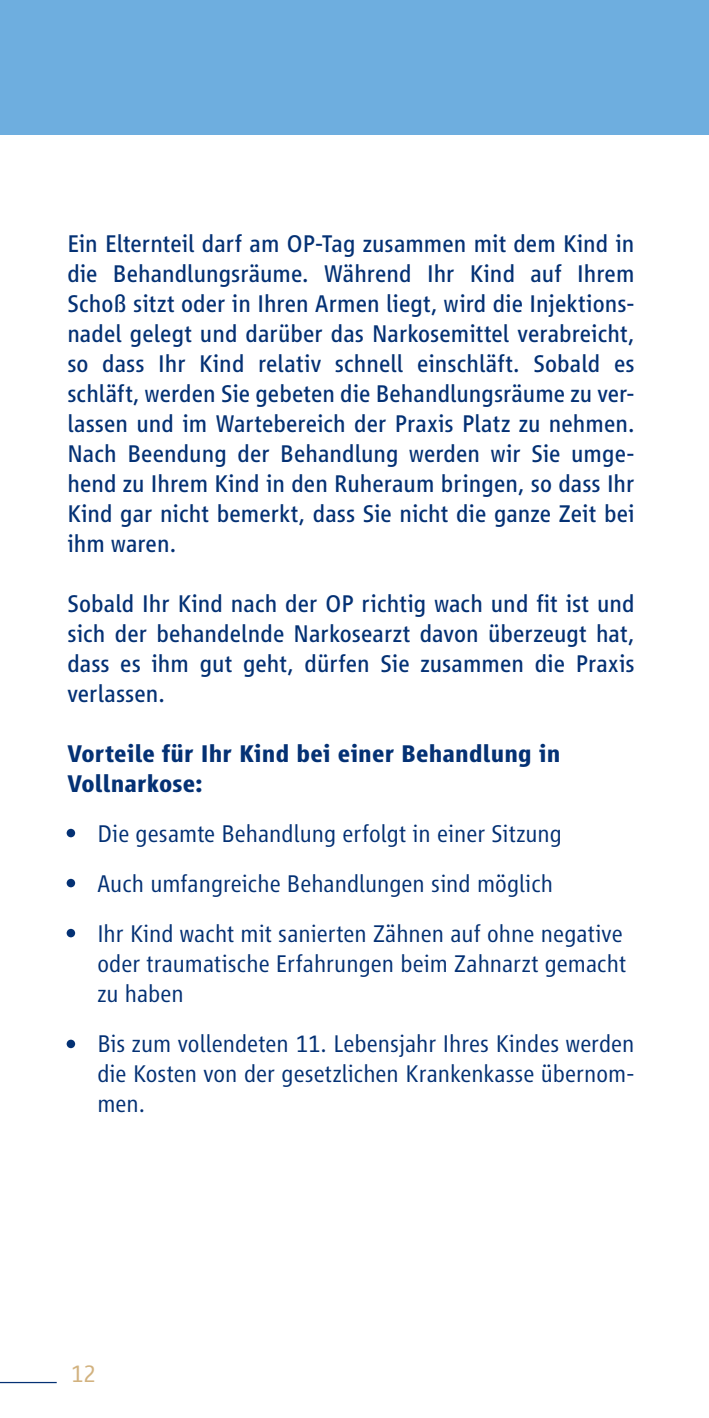
<style>
.page{position:relative;width:709px;height:1418px;background:#fff}
.page>*{position:absolute;margin:0;border:0;box-sizing:border-box;transform-origin:0 0}
.t1{font:25px/30px "Vialog LT Std";color:#043174;text-align:justify}
.t2{font:300 25px/30px "Vialog LT Std";color:#043174}
.t3{font:700 25px/30px "Vialog LT Std";letter-spacing:.005em;color:#043174}
.t4{font:300 25px "Vialog LT Std";color:#d2b27f}
</style>
<div class="page">
<div style="left:0;top:0;width:709px;height:135px;background:#6eaedf"></div>
<hr style="left:0;top:1381px;width:57px;height:2px;background:#043174">
<div style="left:67px;top:828px;width:8px;height:9px;background:#043174;border-radius:50%"></div>
<div style="left:67px;top:878px;width:8px;height:9px;background:#043174;border-radius:50%"></div>
<div style="left:67px;top:928px;width:8px;height:9px;background:#043174;border-radius:50%"></div>
<div style="left:67px;top:1039px;width:8px;height:9px;background:#043174;border-radius:50%"></div>
<p class="t1" style="left:67px;top:228px;width:569px">Ein Elternteil darf am OP-Tag zusammen mit dem Kind in die Behandlungsräume. Während Ihr Kind auf Ihrem Schoß sitzt oder in Ihren Armen liegt, wird die Injektions&shy;nadel gelegt und darüber das Narkosemittel verabreicht, so dass Ihr Kind relativ schnell einschläft. Sobald es schläft, werden Sie gebeten die Behandlungsräume zu ver&shy;lassen und im Wartebereich der Praxis Platz zu nehmen.<br>Nach Beendung der Behandlung werden wir Sie umge&shy;hend zu Ihrem Kind in den Ruheraum bringen, so dass Ihr Kind gar nicht bemerkt, dass Sie nicht die ganze Zeit bei ihm waren.</p>
<p class="t1" style="left:67px;top:588px;width:569px">Sobald Ihr Kind nach der OP richtig wach und fit ist und sich der behandelnde Narkosearzt davon überzeugt hat, dass es ihm gut geht, dürfen Sie zusammen die Praxis verlassen.</p>
<p class="t3" style="left:67px;top:738px;width:494px">Vorteile für Ihr Kind bei einer Behandlung in<br>Vollnarkose:</p>
<p class="t2" style="left:97px;top:808px;width:527px;line-height:50px">Die gesamte Behandlung erfolgt in einer Sitzung<br>Auch umfangreiche Behandlungen sind möglich<br>Ihr Kind wacht mit sanierten Zähnen auf ohne negative</p>
<p class="t2" style="left:97px;top:948px;width:530px">oder traumatische Erfahrungen beim Zahnarzt gemacht zu haben</p>
<p class="t2" style="left:97px;top:1028px;width:538px;text-align:justify">Bis zum vollendeten 11. Lebensjahr Ihres Kindes werden die Kosten von der gesetzlichen Krankenkasse übernom&shy;men.</p>
<p class="t4" style="left:71px;top:1359px;width:27px">12</p>
</div>
